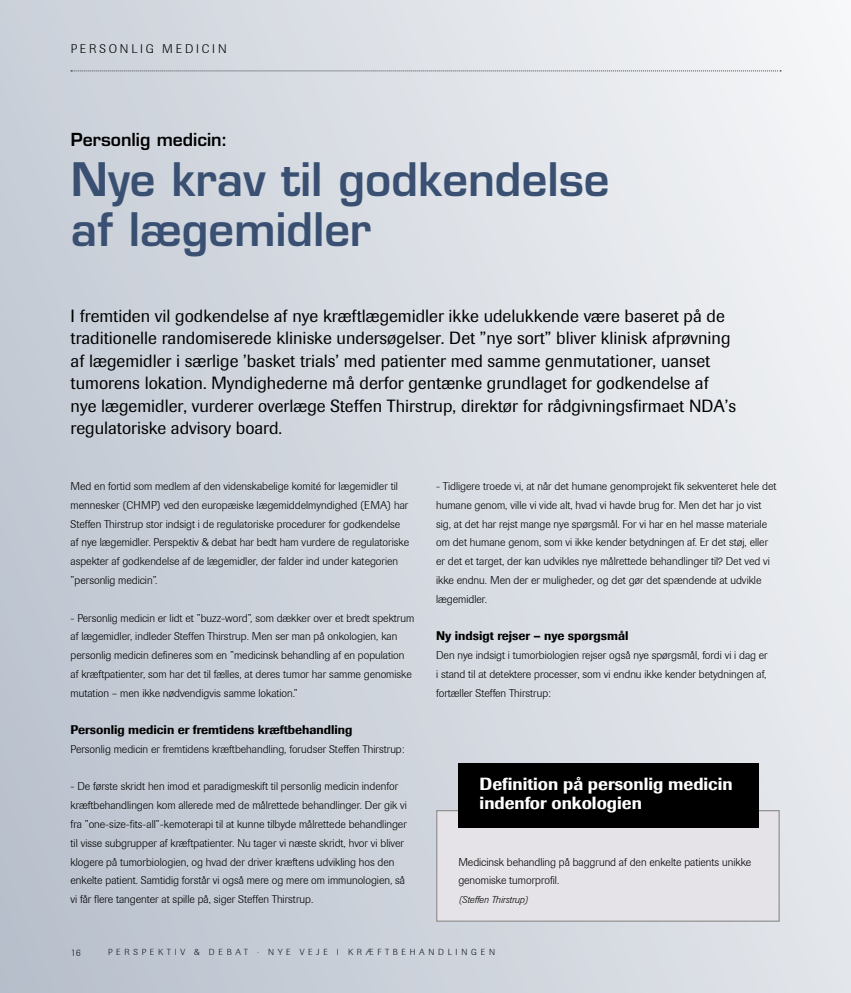
<style>
.page{position:relative;width:851px;height:993px;background:#fff}
.page>*{position:absolute;margin:0;border:0;box-sizing:border-box;transform-origin:0 0}
.t1{font:600 45px/50px "Eurostile LT Std";color:#3a5072}
.t2{font:17.5px/22.5px "Imago";color:#000}
.t3{font:500 17.5px/18.8px "Berthold Imago";color:#fff}
.t4{font:600 17.5px "Eurostile LT Std";color:#000}
.t5{font:500 12.5px "Berthold Imago";color:#000}
.t6{font:300 12.5px "Berthold Imago";letter-spacing:.22em;color:#000}
.t7{font:300 11.25px/18.8px "Berthold Imago";color:#000}
.t8{font:italic 300 10px "Berthold Imago";color:#000}
.t9{font:300 10px "Berthold Imago";color:#000}
.t10{font:300 8.75px "Berthold Imago";letter-spacing:.42em;color:#000}
</style>
<div class="page">
<div style="left:0;top:0;width:850px;height:992px;background:linear-gradient(to right,#c0c7d2,#eef0f2)"></div>
<div style="left:436px;top:809px;width:343px;height:112px;background:#e5e3e7;border:1px solid #939393"></div>
<div style="left:458px;top:763px;width:300px;height:64px;background:#000"></div>
<p class="t6" style="left:71px;top:42px;width:157px">PERSONLIG MEDICIN</p>
<h2 class="t4" style="left:71px;top:129px;width:158px">Personlig medicin:</h2>
<h1 class="t1" style="left:71px;top:154px;width:540px">Nye krav til godkendelse af lægemidler</h1>
<p class="t2" style="left:71px;top:304px;width:667px">I fremtiden vil godkendelse af nye kræftlægemidler ikke udelukkende være baseret på de traditionelle randomiserede kliniske undersøgelser. Det ”nye sort” bliver klinisk afprøvning af lægemidler i særlige ’basket trials’ med patienter med samme genmutationer, uanset tumorens lokation. Myndighederne må derfor gentænke grundlaget for godkendelse af nye lægemidler, vurderer overlæge Steffen Thirstrup, direktør for rådgivningsfirmaet NDA’s regulatoriske advisory board.</p>
<p class="t7" style="left:71px;top:477px;width:340px">Med en fortid som medlem af den videnskabelige komité for lægemidler til mennesker (CHMP) ved den europæiske lægemiddelmyndighed (EMA) har Steffen Thirstrup stor indsigt i de regulatoriske procedurer for godkendelse af nye lægemidler. Perspektiv &amp; debat har bedt ham vurdere de regulatoriske aspekter af godkendelse af de lægemidler, der falder ind under kategorien ”personlig medicin”.</p>
<p class="t7" style="left:71px;top:608px;width:345px">- Personlig medicin er lidt et ”buzz-word”, som dækker over et bredt spektrum af lægemidler, indleder Steffen Thirstrup. Men ser man på onkologien, kan personlig medicin defineres som en ”medicinsk behandling af en population af kræftpatienter, som har det til fælles, at deres tumor har samme genomiske mutation – men ikke nødvendigvis samme lokation.”</p>
<p class="t5" style="left:71px;top:722px;width:283px">Personlig medicin er fremtidens kræftbehandling</p>
<p class="t7" style="left:71px;top:739px;width:335px">Personlig medicin er fremtidens kræftbehandling, forudser Steffen Thirstrup:</p>
<p class="t7" style="left:71px;top:777px;width:338px">- De første skridt hen imod et paradigmeskift til personlig medicin indenfor kræftbehandlingen kom allerede med de målrettede behandlinger. Der gik vi fra ”one-size-fits-all”-kemoterapi til at kunne tilbyde målrettede behandlinger til visse subgrupper af kræftpatienter. Nu tager vi næste skridt, hvor vi bliver klogere på tumorbiologien, og hvad der driver kræftens udvikling hos den enkelte patient. Samtidig forstår vi også mere og mere om immunologien, så vi får flere tangenter at spille på, siger Steffen Thirstrup.</p>
<p class="t7" style="left:436px;top:477px;width:342px">- Tidligere troede vi, at når det humane genomprojekt fik sekventeret hele det humane genom, ville vi vide alt, hvad vi havde brug for. Men det har jo vist sig, at det har rejst mange nye spørgsmål. For vi har en hel masse materiale om det humane genom, som vi ikke kender betydningen af. Er det støj, eller er det et target, der kan udvikles nye målrettede behandlinger til? Det ved vi ikke endnu. Men der er muligheder, og det gør det spændende at udvikle lægemidler.</p>
<p class="t5" style="left:436px;top:628px;width:194px">Ny indsigt rejser – nye spørgsmål</p>
<p class="t7" style="left:436px;top:645px;width:333px">Den nye indsigt i tumorbiologien rejser også nye spørgsmål, fordi vi i dag er i stand til at detektere processer, som vi endnu ikke kender betydningen af, fortæller Steffen Thirstrup:</p>
<h2 class="t3" style="left:479px;top:774px;width:254px">Definition på personlig medicin indenfor onkologien</h2>
<p class="t7" style="left:458px;top:852px;width:294px">Medicinsk behandling på baggrund af den enkelte patients unikke genomiske tumorprofil.</p>
<p class="t8" style="left:458px;top:893px;width:71px">(Steffen Thirstrup)</p>
<p class="t9" style="left:71px;top:946px;width:11px">16</p>
<p class="t10" style="left:108px;top:946px;width:388px">PERSPEKTIV &amp; DEBAT · NYE VEJE I KRÆFTBEHANDLINGEN</p>
</div>
